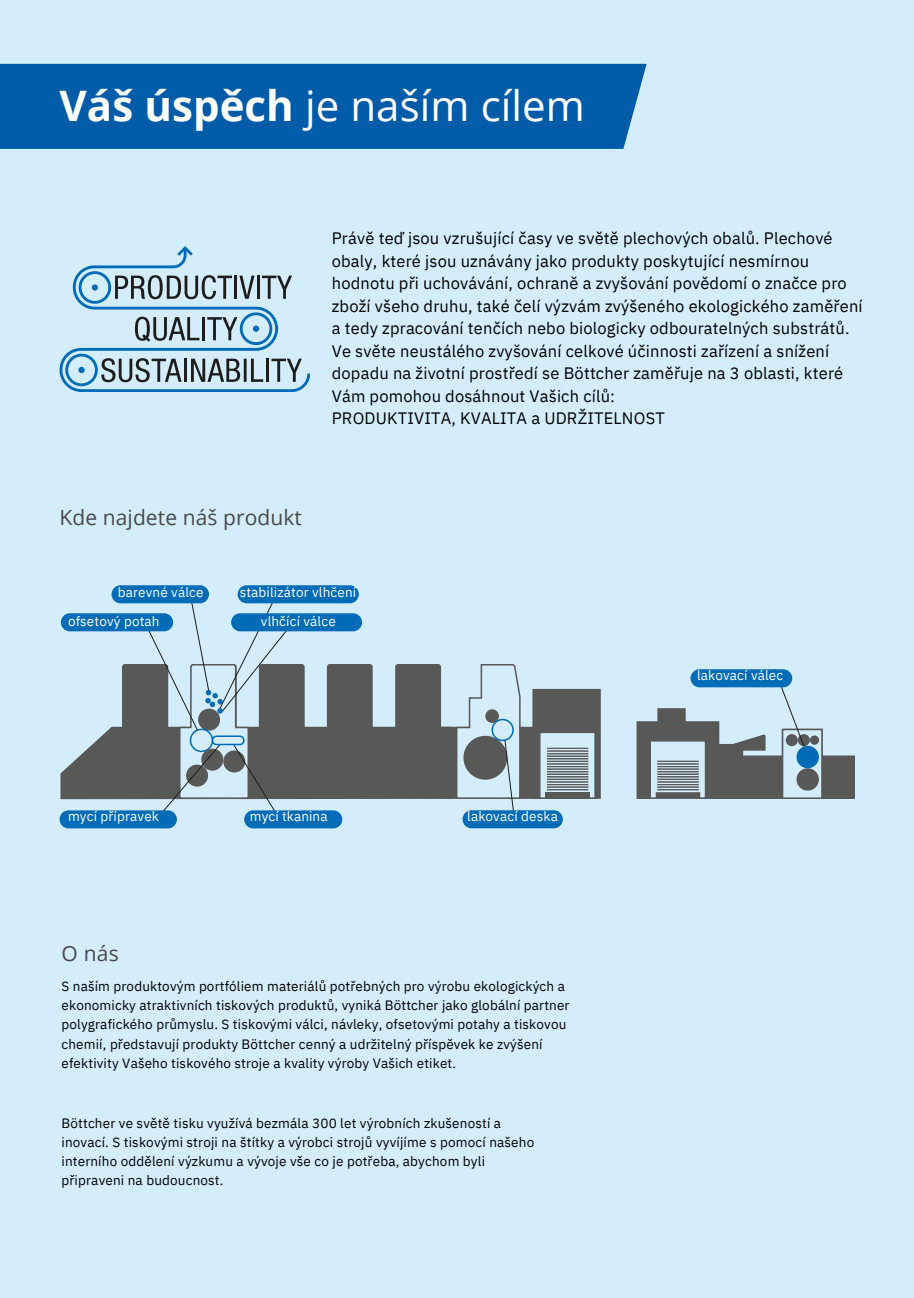
<style>
.page{position:relative;width:914px;height:1298px;background:#fff}
.page>*{position:absolute;margin:0;border:0;box-sizing:border-box;transform-origin:0 0}
.t1{font:42px "Open Sans";letter-spacing:.005em;color:#fff}
.t2{font:21px "Open Sans";letter-spacing:.005em;color:#494948}
.t3{font:16.5px/22.5px "IBM Plex Sans";letter-spacing:.01em;color:#000}
.t4{font:13.5px/19.2px "IBM Plex Sans";letter-spacing:.01em;color:#000}
.t5{font:13.5px "IBM Plex Sans";letter-spacing:.01em;color:#fff}
.s1{font-weight:700}
</style>
<div class="page">
<div style="left:0;top:0;width:914px;height:1297px;background:#d4edfc"></div>
<svg style="left:59px;top:246px;width:251px;height:146px"></svg>
<div style="left:0;top:64px;width:646px;height:85px;background:#005ca9"></div>
<svg style="left:636px;top:669px;width:219px;height:129px"></svg>
<div style="left:690px;top:669px;width:102px;height:18px;background:#006bb6;border-radius:9px"></div>
<svg style="left:60px;top:664px;width:392px;height:135px"></svg>
<div style="left:442px;top:727px;width:109px;height:71px;background:#585857"></div>
<div style="left:441px;top:726px;width:111px;height:72px;border:2px solid #585857"></div>
<div style="left:533px;top:689px;width:67px;height:109px;background:#585857"></div>
<div style="left:532px;top:688px;width:68px;height:110px;border:2px solid #585857"></div>
<svg style="left:145px;top:590px;width:150px;height:220px"></svg>
<div style="left:60px;top:810px;width:117px;height:18px;background:#006bb6;border-radius:9px"></div>
<div style="left:244px;top:810px;width:98px;height:18px;background:#006bb6;border-radius:9px"></div>
<div style="left:111px;top:585px;width:98px;height:18px;background:#006bb6;border-radius:9px"></div>
<div style="left:231px;top:613px;width:131px;height:18px;background:#006bb6;border-radius:9px"></div>
<div style="left:238px;top:585px;width:121px;height:18px;background:#006bb6;border-radius:9px"></div>
<div style="left:212px;top:735px;width:32px;height:10px;border:2px solid #006bb6;border-radius:4px"></div>
<svg style="left:455px;top:664px;width:66px;height:146px"></svg>
<div style="left:462px;top:810px;width:101px;height:18px;background:#006bb6;border-radius:9px"></div>
<div style="left:491px;top:718px;width:22px;height:23px;border:2px solid #006bb6;border-radius:50%"></div>
<div style="left:61px;top:613px;width:112px;height:18px;background:#006bb6;border-radius:9px"></div>
<svg style="left:652px;top:743px;width:51px;height:52px"></svg>
<div style="left:649px;top:740px;width:57px;height:58px;border:2px solid #585857"></div>
<div style="left:655px;top:792px;width:45px;height:6px;background:#585857"></div>
<hr style="left:657px;top:786px;width:41px;height:1px;background:#585857">
<hr style="left:657px;top:788px;width:41px;height:2px;background:#585857">
<hr style="left:657px;top:783px;width:41px;height:2px;background:#585857">
<hr style="left:657px;top:781px;width:41px;height:1px;background:#585857">
<hr style="left:657px;top:778px;width:41px;height:2px;background:#585857">
<hr style="left:657px;top:776px;width:41px;height:1px;background:#585857">
<hr style="left:657px;top:773px;width:41px;height:1px;background:#585857">
<hr style="left:657px;top:770px;width:41px;height:2px;background:#585857">
<hr style="left:657px;top:768px;width:41px;height:1px;background:#585857">
<hr style="left:657px;top:765px;width:41px;height:2px;background:#585857">
<hr style="left:657px;top:763px;width:41px;height:1px;background:#585857">
<hr style="left:657px;top:760px;width:41px;height:2px;background:#585857">
<svg style="left:542px;top:734px;width:51px;height:61px;fill:#d4edfc"></svg>
<div style="left:539px;top:731px;width:57px;height:67px;border:2px solid #585857"></div>
<div style="left:545px;top:792px;width:45px;height:6px;background:#585857"></div>
<hr style="left:547px;top:786px;width:41px;height:1px;background:#585857">
<hr style="left:547px;top:788px;width:41px;height:2px;background:#585857">
<hr style="left:547px;top:783px;width:41px;height:2px;background:#585857">
<hr style="left:547px;top:781px;width:41px;height:1px;background:#585857">
<hr style="left:547px;top:778px;width:41px;height:2px;background:#585857">
<hr style="left:547px;top:776px;width:41px;height:1px;background:#585857">
<hr style="left:547px;top:773px;width:41px;height:1px;background:#585857">
<hr style="left:547px;top:770px;width:41px;height:2px;background:#585857">
<hr style="left:547px;top:768px;width:41px;height:1px;background:#585857">
<hr style="left:547px;top:765px;width:41px;height:2px;background:#585857">
<hr style="left:547px;top:763px;width:41px;height:1px;background:#585857">
<hr style="left:547px;top:760px;width:41px;height:2px;background:#585857">
<hr style="left:547px;top:757px;width:41px;height:2px;background:#585857">
<hr style="left:547px;top:755px;width:41px;height:1px;background:#585857">
<hr style="left:547px;top:752px;width:41px;height:2px;background:#585857">
<hr style="left:547px;top:750px;width:41px;height:1px;background:#585857">
<hr style="left:547px;top:747px;width:41px;height:2px;background:#585857">
<p class="t1" style="left:60px;top:76px;width:527px"><span class="s1">Váš úspěch</span> je naším cílem</p>
<h1 class="t3" style="left:332px;top:226px;width:532px">Právě teď jsou vzrušující časy ve světě plechových obalů. Plechové obaly, které jsou uznávány jako produkty poskytující nesmírnou hodnotu při uchovávání, ochraně a zvyšování povědomí o značce pro zboží všeho druhu, také čelí výzvám zvýšeného ekologického zaměření a tedy zpracování tenčích nebo biologicky odbouratelných substrátů.<br>Ve světe neustálého zvyšování celkové účinnosti zařízení a snížení dopadu na životní prostředí se Böttcher zaměřuje na 3 oblasti, které Vám pomohou dosáhnout Vašich cílů:<br>PRODUKTIVITA, KVALITA a UDRŽITELNOST</h1>
<p class="t2" style="left:60px;top:502px;width:244px">Kde najdete náš produkt</p>
<h3 class="t5" style="left:118px;top:583px;width:87px">barevné válce</h3>
<h2 class="t5" style="left:68px;top:612px;width:93px">ofsetový potah</h2>
<p class="t5" style="left:240px;top:582px;width:118px">stabilizátor vlhčení</p>
<p class="t5" style="left:261px;top:612px;width:76px">vlhčící válce</p>
<p class="t5" style="left:68px;top:807px;width:92px">mycí přípravek</p>
<h2 class="t2" style="left:61px;top:938px;width:59px">O nás</h2>
<p class="t5" style="left:250px;top:807px;width:79px">mycí tkanina</p>
<p class="t5" style="left:467px;top:807px;width:92px">lakovací deska</p>
<p class="t4" style="left:61px;top:976px;width:509px">S naším produktovým portfóliem materiálů potřebných pro výrobu ekologických a ekonomicky atraktivních tiskových produktů, vyniká Böttcher jako globální partner polygrafického průmyslu. S tiskovými válci, návleky, ofsetovými potahy a tiskovou chemií, představují produkty Böttcher cenný a udržitelný příspěvek ke zvýšení efektivity Vašeho tiskového stroje a kvality výroby Vašich etiket.</p>
<p class="t4" style="left:61px;top:1112px;width:474px">Böttcher ve světě tisku využívá bezmála 300 let výrobních zkušeností a inovací. S tiskovými stroji na štítky a výrobci strojů vyvíjíme s pomocí našeho interního oddělení výzkumu a vývoje vše co je potřeba, abychom byli připraveni na budoucnost.</p>
<p class="t5" style="left:697px;top:666px;width:88px">lakovací válec</p>
</div>
